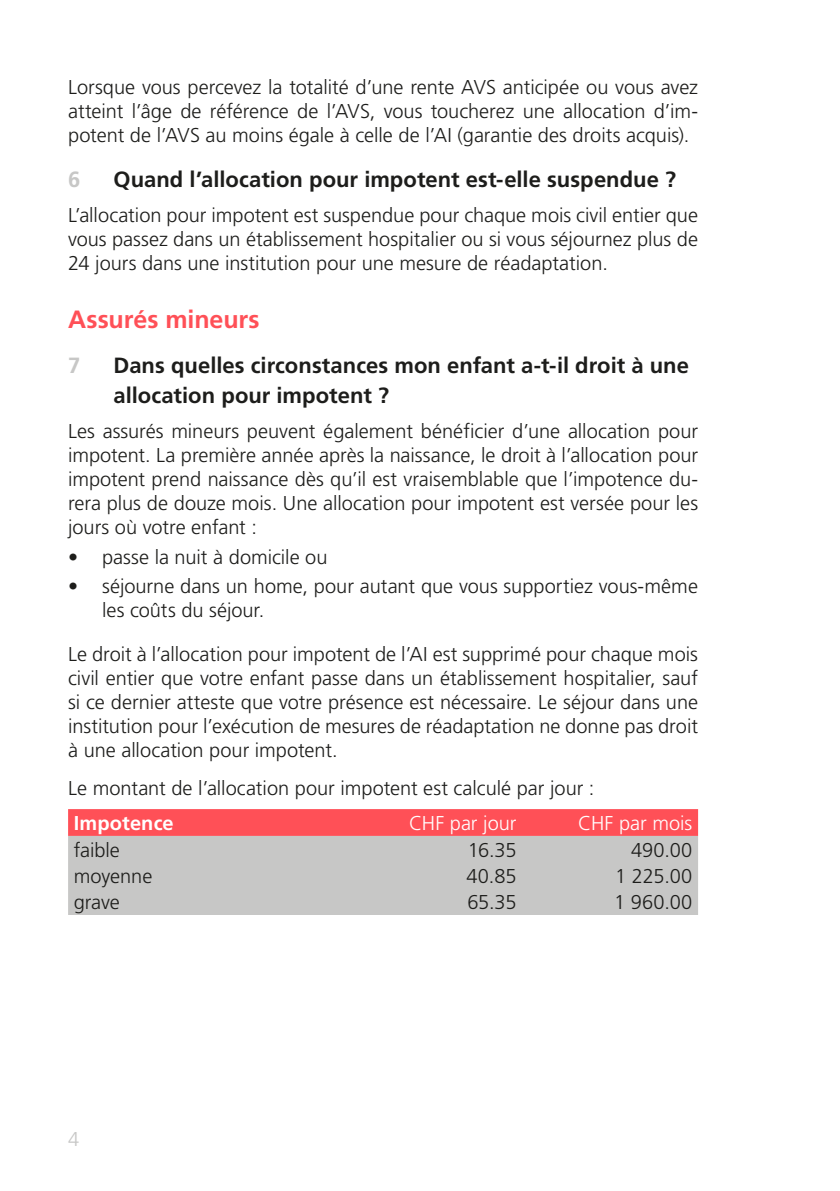
<style>
.page{position:relative;width:840px;height:1191px;background:#fff}
.page>*{position:absolute;margin:0;border:0;box-sizing:border-box;transform-origin:0 0}
.Texttitel{font:700 25px "Frutiger LT Std";letter-spacing:-.005em;color:#ff5057}
.t1{font:700 22px/30px "Frutiger LT Std";color:#1d1d1b}
.t2{font:700 22px "Frutiger LT Std";color:#c7c7c6}
.Grundtext{font:300 20px/24px "Frutiger LT Std";color:#1d1d1b;text-align:justify}
.Text_vor_Aufzählung{font:300 20px/24px "Frutiger LT Std";color:#1d1d1b;text-align:justify}
.Tabellen_Text_Weiss{font:300 20px "Frutiger LT Std";color:#fff}
.Tabellen_Text_Weiss-2{font:700 20px "Frutiger LT Std";letter-spacing:.005em;color:#fff}
.t3{font:300 20px "Frutiger LT Std";color:#c7c7c6}
</style>
<div class="page">
<svg style="left:68px;top:809px;width:629px;height:27px;background:#fe5158"></svg>
<div style="left:68px;top:836px;width:629px;height:79px;background:#c7c7c6"></div>
<p class="Grundtext" style="left:68px;top:76px;width:631px">Lorsque vous percevez la totalité d’une rente AVS anticipée ou vous avez atteint l’âge de référence de l’AVS, vous toucherez une allocation d’im&shy;potent de l’AVS au moins égale à celle de l’AI (garantie des droits acquis).</p>
<p class="t2" style="left:68px;top:166px;width:14px">6</p>
<p class="t1" style="left:113px;top:164px;width:564px">Quand l’allocation pour impotent est-elle suspendue ?</p>
<p class="Grundtext" style="left:68px;top:203px;width:631px">L’allocation pour impotent est suspendue pour chaque mois civil entier que vous passez dans un établissement hospitalier ou si vous séjournez plus de 24 jours dans une institution pour une mesure de réadaptation.</p>
<p class="Texttitel" style="left:68px;top:305px;width:193px">Assurés mineurs</p>
<p class="t2" style="left:68px;top:352px;width:14px">7</p>
<p class="t1" style="left:113px;top:350px;width:576px">Dans quelles circonstances mon enfant a-t-il droit à une allocation pour impotent ?</p>
<p class="Text_vor_Aufzählung" style="left:68px;top:419px;width:631px">Les assurés mineurs peuvent également bénéficier d’une allocation pour impotent. La première année après la naissance, le droit à l’allocation pour impotent prend naissance dès qu’il est vraisemblable que l’impotence du&shy;rera plus de douze mois. Une allocation pour impotent est versée pour les jours où votre enfant :</p>
<p class="Grundtext" style="left:68px;top:545px;width:261px">• passe la nuit à domicile ou</p>
<p class="Grundtext" style="left:102px;top:574px;width:597px;text-indent:-34px">• séjourne dans un home, pour autant que vous supportiez vous-même les coûts du séjour.</p>
<p class="Grundtext" style="left:68px;top:642px;width:631px">Le droit à l’allocation pour impotent de l’AI est supprimé pour chaque mois civil entier que votre enfant passe dans un établissement hospitalier, sauf si ce dernier atteste que votre présence est nécessaire. Le séjour dans une institution pour l’exécution de mesures de réadaptation ne donne pas droit à une allocation pour impotent.</p>
<p class="Text_vor_Aufzählung" style="left:68px;top:777px;width:527px">Le montant de l’allocation pour impotent est calculé par jour :</p>
<p class="Tabellen_Text_Weiss-2" style="left:74px;top:811px;width:101px">Impotence</p>
<p class="Tabellen_Text_Weiss" style="left:409px;top:811px;width:109px">CHF par jour</p>
<p class="Tabellen_Text_Weiss" style="left:578px;top:811px;width:116px">CHF par mois</p>
<p class="Grundtext" style="left:74px;top:838px;width:48px">faible</p>
<p class="Grundtext" style="left:467px;top:838px;width:50px">16.35</p>
<p class="Grundtext" style="left:630px;top:838px;width:63px">490.00</p>
<p class="Grundtext" style="left:74px;top:864px;width:80px">moyenne</p>
<p class="Grundtext" style="left:466px;top:864px;width:52px">40.85</p>
<p class="Grundtext" style="left:614px;top:864px;width:79px">1 225.00</p>
<p class="Grundtext" style="left:74px;top:890px;width:48px">grave</p>
<p class="Grundtext" style="left:467px;top:890px;width:50px">65.35</p>
<p class="Grundtext" style="left:613px;top:890px;width:80px">1 960.00</p>
<p class="t3" style="left:68px;top:1127px;width:13px">4</p>
</div>
